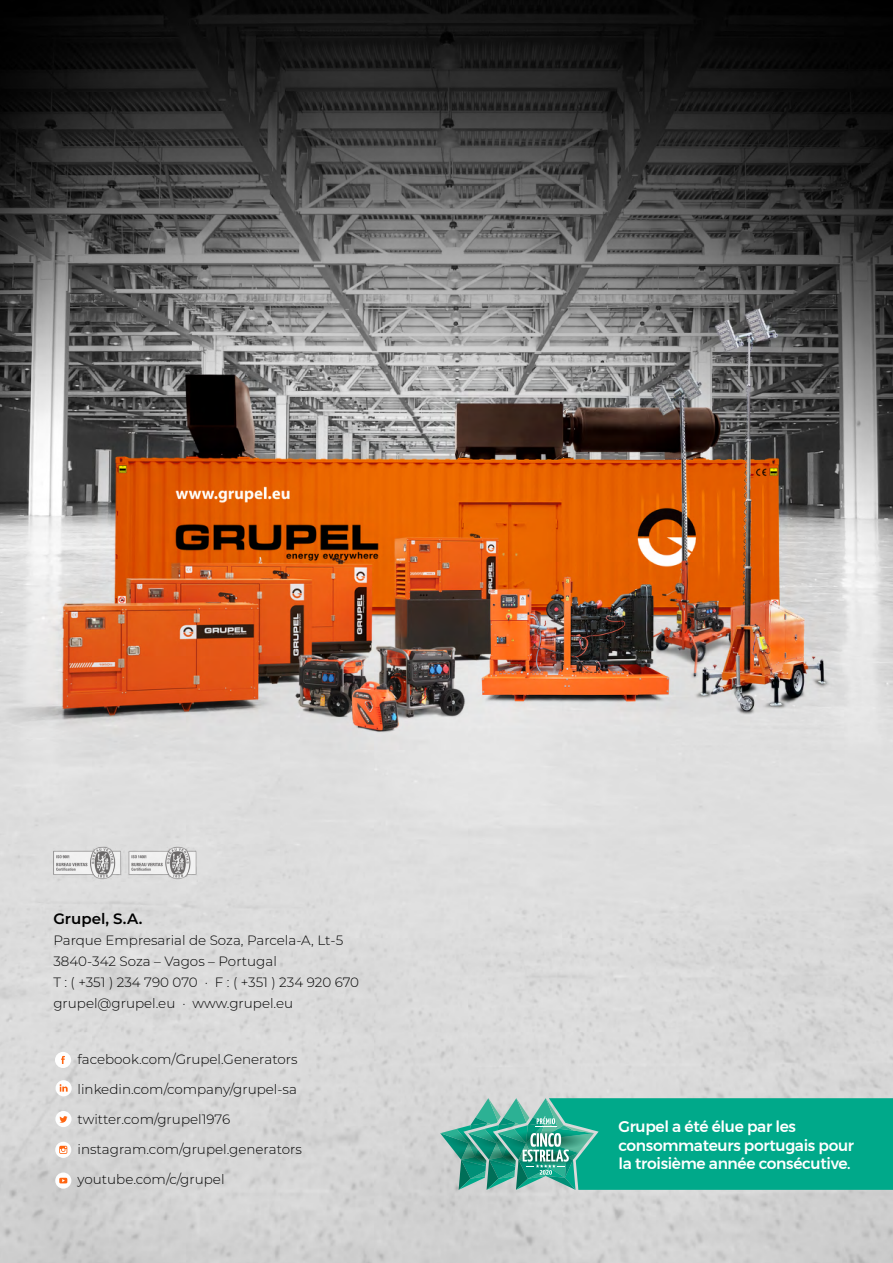
<style>
.page{position:relative;width:893px;height:1263px;background:#fff}
.page>*{position:absolute;margin:0;border:0;box-sizing:border-box;transform-origin:0 0}
.t1{font:500 15.45px/18.5px "Montserrat";letter-spacing:-.02em;color:#fff}
.t2{font:600 15px "Montserrat";color:#000}
.t3{font:300 13.5px/21px "Montserrat";color:#000}
</style>
<div class="page">
<img style="left:0;top:0;width:893px;height:1263px">
<div style="left:55px;top:1052px;width:16px;height:16px;background:#fefefe;border-radius:50%"></div>
<svg style="left:61px;top:1056px;width:4px;height:8px"></svg>
<div style="left:56px;top:1080px;width:16px;height:16px;background:#fefefe;border-radius:50%"></div>
<svg style="left:60px;top:1084px;width:8px;height:8px"></svg>
<div style="left:55px;top:1111px;width:17px;height:16px;background:#fefefe;border-radius:50%"></div>
<svg style="left:59px;top:1116px;width:8px;height:7px"></svg>
<svg style="left:55px;top:1142px;width:16px;height:16px"></svg>
<svg style="left:59px;top:1146px;width:8px;height:8px"></svg>
<svg style="left:55px;top:1172px;width:16px;height:17px"></svg>
<svg style="left:59px;top:1178px;width:8px;height:5px"></svg>
<img style="left:53px;top:845px;width:145px;height:36px">
<svg style="left:440px;top:1098px;width:453px;height:92px;background:#1fab91"></svg>
<p class="t2" style="left:53px;top:908px;width:91px">Grupel, S.A.</p>
<p class="t3" style="left:53px;top:930px;width:307px">Parque Empresarial de Soza, Parcela-A, Lt-5<br>3840-342 Soza – Vagos – Portugal<br>T : ( +351 ) 234 790 070 · F : ( +351 ) 234 920 670 grupel@grupel.eu · www.grupel.eu</p>
<p class="t3" style="left:78px;top:1048px;width:221px">facebook.com/Grupel.Generators</p>
<p class="t3" style="left:78px;top:1078px;width:221px">linkedin.com/company/grupel-sa</p>
<p class="t3" style="left:78px;top:1108px;width:154px">twitter.com/grupel1976</p>
<p class="t3" style="left:78px;top:1138px;width:226px">instagram.com/grupel.generators</p>
<p class="t3" style="left:78px;top:1168px;width:149px">youtube.com/c/grupel</p>
<p class="t1" style="left:618px;top:1117px;width:237px">Grupel a été élue par les consommateurs portugais pour la troisième année consécutive.</p>
</div>
